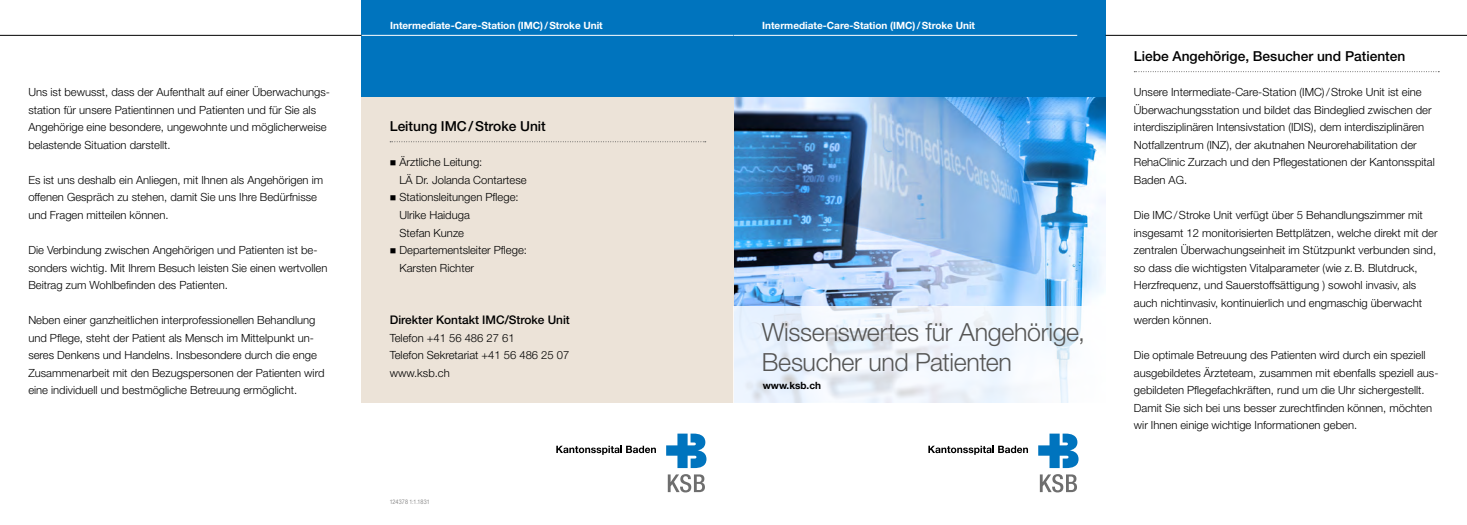
<style>
.page{position:relative;width:1467px;height:525px;background:#fff}
.page>*{position:absolute;margin:0;border:0;box-sizing:border-box;transform-origin:0 0}
.t1{font:300 25px/30px "Helvetica Neue LT Std";letter-spacing:-.015em;color:#565655}
.t2{font:500 13.75px "Helvetica Neue LT Std";color:#000}
.t3{font:500 11.88px "Helvetica Neue LT Std";color:#000}
.t4{font:300 11.25px/17.5px "Helvetica Neue LT Std";color:#000}
.t5{font:700 10px "Helvetica Neue LT Std";color:#fff}
.t6{font:700 10px "Helvetica Neue LT Std";color:#000}
.t7{font:300 condensed 6.25px "Helvetica Neue LT Std";letter-spacing:.015em;color:#6e6e6e}
</style>
<div class="page">
<img style="left:733px;top:96px;width:373px;height:210px">
<div style="left:361px;top:96px;width:372px;height:307px;background:#ece3d8"></div>
<div style="left:361px;top:0;width:372px;height:96px;background:#0074be"></div>
<hr style="left:361px;top:35px;width:372px;height:1px;background:#fff">
<svg style="left:390px;top:141px;width:316px;height:1px"></svg>
<div style="left:733px;top:0;width:373px;height:96px;background:#0074be"></div>
<svg style="left:734px;top:306px;width:348px;height:97px;fill:#eff6fe"></svg>
<hr style="left:733px;top:35px;width:344px;height:1px;background:#fff">
<svg style="left:1134px;top:71px;width:305px;height:1px"></svg>
<hr style="left:1106px;top:35px;width:361px;height:1px;background:#000">
<hr style="left:0;top:35px;width:361px;height:1px;background:#000">
<svg style="left:928px;top:445px;width:100px;height:9px"></svg>
<svg style="left:1038px;top:433px;width:41px;height:35px"></svg>
<svg style="left:1040px;top:474px;width:37px;height:18px"></svg>
<svg style="left:556px;top:445px;width:100px;height:9px"></svg>
<svg style="left:666px;top:433px;width:40px;height:35px"></svg>
<svg style="left:668px;top:474px;width:37px;height:18px"></svg>
<p class="t4" style="left:28px;top:83px;width:303px">Uns ist bewusst, dass der Aufenthalt auf einer Überwachungs&shy;station für unsere Patientinnen und Patienten und für Sie als Angehörige eine besondere, ungewohnte und möglicherweise belastende Situation darstellt.</p>
<p class="t4" style="left:28px;top:171px;width:296px">Es ist uns deshalb ein Anliegen, mit Ihnen als Angehörigen im offenen Gespräch zu stehen, damit Sie uns Ihre Bedürfnisse und Fragen mitteilen können.</p>
<p class="t4" style="left:28px;top:241px;width:301px">Die Verbindung zwischen Angehörigen und Patienten ist be&shy;sonders wichtig. Mit Ihrem Besuch leisten Sie einen wertvollen<br>Beitrag zum Wohlbefinden des Patienten.</p>
<p class="t4" style="left:28px;top:311px;width:298px">Neben einer ganzheitlichen interprofessionellen Behandlung und Pflege, steht der Patient als Mensch im Mittelpunkt un&shy;seres Denkens und Handelns. Insbesondere durch die enge Zusammenarbeit mit den Bezugspersonen der Patienten wird eine individuell und bestmögliche Betreuung ermöglicht.</p>
<p class="t5" style="left:390px;top:19px;width:214px">Intermediate-Care-Station (IMC)/Stroke Unit</p>
<p class="t2" style="left:390px;top:118px;width:158px">Leitung IMC/Stroke Unit</p>
<p class="t4" style="left:400px;top:153px;width:129px">Ärztliche Leitung:<br>LÄ Dr. Jolanda Contartese<br>Stationsleitungen Pflege:<br>Ulrike Haiduga<br>Stefan Kunze<br>Departementsleiter Pflege:<br>Karsten Richter</p>
<p class="t3" style="left:390px;top:312px;width:182px">Direkter Kontakt IMC/Stroke Unit</p>
<p class="t4" style="left:390px;top:328px;width:181px">Telefon +41 56 486 27 61<br>Telefon Sekretariat +41 56 486 25 07 www.ksb.ch</p>
<p class="t7" style="left:390px;top:497px;width:41px">124378 1:1.1831</p>
<p class="t5" style="left:762px;top:19px;width:214px">Intermediate-Care-Station (IMC)/Stroke Unit</p>
<h1 class="t1" style="left:762px;top:316px;width:325px">Wissenswertes für Angehörige,<br>Besucher und Patienten</h1>
<p class="t6" style="left:763px;top:379px;width:60px">www.ksb.ch</p>
<p class="t2" style="left:1134px;top:48px;width:273px">Liebe Angehörige, Besucher und Patienten</p>
<p class="t4" style="left:1134px;top:83px;width:302px">Unsere Intermediate-Care-Station (IMC)/Stroke Unit ist eine Überwachungsstation und bildet das Bindeglied zwischen der interdisziplinären Intensivstation (IDIS), dem interdisziplinären Notfallzentrum (INZ), der akutnahen Neurorehabilitation der RehaClinic Zurzach und den Pflegestationen der Kantonsspital Baden AG.</p>
<p class="t4" style="left:1134px;top:206px;width:305px">Die IMC/Stroke Unit verfügt über 5 Behandlungszimmer mit insgesamt 12 monitorisierten Bettplätzen, welche direkt mit der zentralen Überwachungseinheit im Stützpunkt verbunden sind, so dass die wichtigsten Vitalparameter (wie z.B. Blutdruck, Herzfrequenz, und Sauerstoffsättigung ) sowohl invasiv, als auch nichtinvasiv, kontinuierlich und engmaschig überwacht werden können.</p>
<p class="t4" style="left:1134px;top:346px;width:306px">Die optimale Betreuung des Patienten wird durch ein speziell ausgebildetes Ärzteteam, zusammen mit ebenfalls speziell aus&shy;gebildeten Pflegefachkräften, rund um die Uhr sichergestellt.<br>Damit Sie sich bei uns besser zurechtfinden können, möchten wir Ihnen einige wichtige Informationen geben.</p>
</div>
